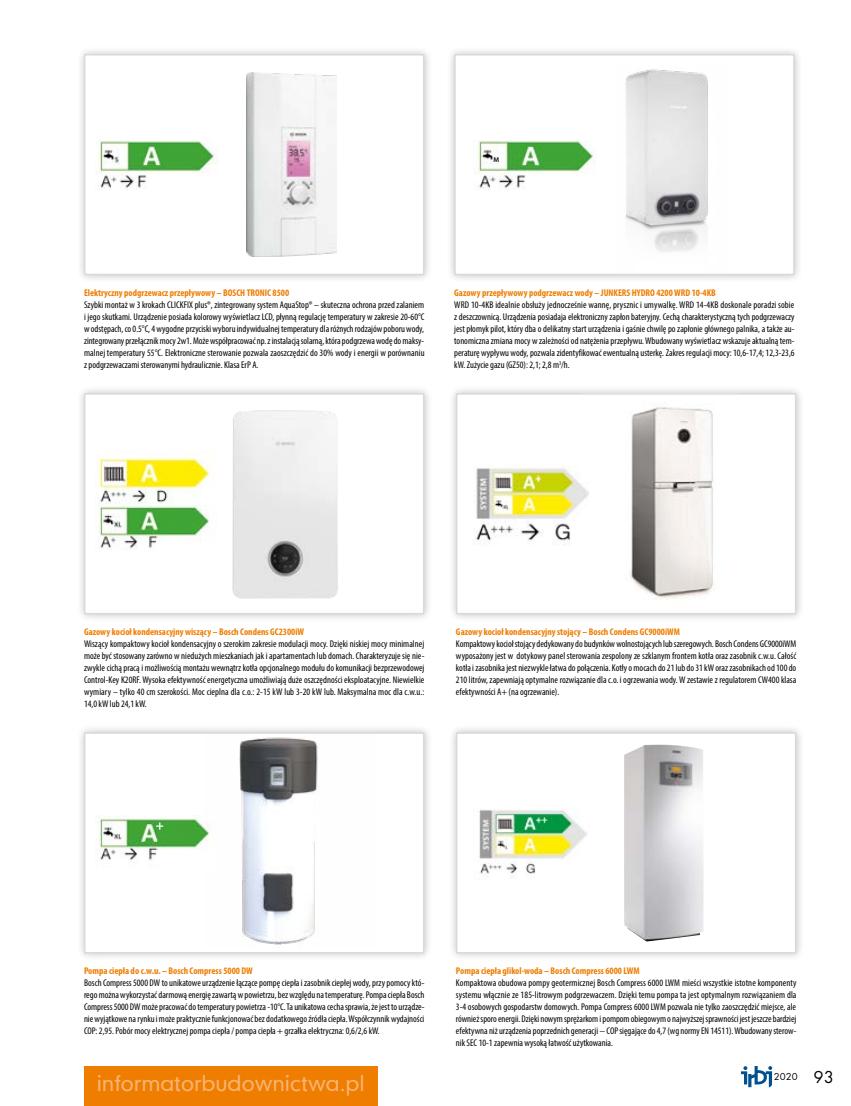
<style>
.page{position:relative;width:851px;height:1106px;background:#fff}
.page>*{position:absolute;margin:0;border:0;box-sizing:border-box;transform-origin:0 0}
.t1{font:21px "Geometric 706 Md EU";color:#f8b471}
.t2{font:10.5px "Futura TEE";color:#000}
.t3{font:condensed 9.75px/12px "Myriad Pro";color:#000;text-align:justify}
.t4{font:700 condensed 9.75px "Myriad Pro";color:#ef7d00}
.t5{font:600 6.9px "Myriad Pro";color:#000}
.s1{font-size:18px}
</style>
<div class="page">
<svg style="left:741px;top:1066px;width:31px;height:21px"></svg>
<div style="left:84px;top:1066px;width:293px;height:40px;background:#ef7d00"></div>
<div style="left:76px;top:45px;width:356px;height:239px;background:#000;opacity:.25"></div>
<div style="left:85px;top:55px;width:338px;height:219px;background:#fff"></div>
<img style="left:246px;top:73px;width:90px;height:183px">
<div style="left:84px;top:54px;width:340px;height:221px;border:2px solid #dadada"></div>
<div style="left:76px;top:723px;width:356px;height:239px;background:#000;opacity:.25"></div>
<div style="left:85px;top:733px;width:338px;height:219px;background:#fff"></div>
<img style="left:217px;top:737px;width:101px;height:208px">
<div style="left:84px;top:732px;width:340px;height:221px;border:2px solid #dadada"></div>
<div style="left:447px;top:723px;width:357px;height:239px;background:#000;opacity:.25"></div>
<div style="left:456px;top:733px;width:339px;height:219px;background:#fff"></div>
<img style="left:624px;top:744px;width:79px;height:197px">
<div style="left:456px;top:732px;width:340px;height:221px;border:2px solid #dadada"></div>
<div style="left:76px;top:384px;width:356px;height:239px;background:#000;opacity:.25"></div>
<div style="left:85px;top:394px;width:338px;height:219px;background:#fff"></div>
<img style="left:232px;top:410px;width:106px;height:188px">
<div style="left:84px;top:393px;width:340px;height:221px;border:2px solid #dadada"></div>
<div style="left:447px;top:384px;width:357px;height:239px;background:#000;opacity:.25"></div>
<div style="left:456px;top:394px;width:339px;height:219px;background:#fff"></div>
<img style="left:630px;top:406px;width:85px;height:194px">
<div style="left:456px;top:393px;width:340px;height:221px;border:2px solid #dadada"></div>
<div style="left:446px;top:45px;width:356px;height:239px;background:#000;opacity:.25"></div>
<div style="left:455px;top:55px;width:338px;height:219px;background:#fff"></div>
<img style="left:625px;top:69px;width:83px;height:183px">
<div style="left:454px;top:54px;width:340px;height:221px;border:2px solid #dadada"></div>
<img style="left:96px;top:140px;width:120px;height:48px">
<img style="left:96px;top:450px;width:120px;height:100px">
<img style="left:479px;top:809px;width:108px;height:65px">
<img style="left:476px;top:464px;width:113px;height:81px">
<img style="left:95px;top:816px;width:115px;height:45px">
<svg style="left:156px;top:822px;width:7px;height:7px"></svg>
<img style="left:475px;top:140px;width:120px;height:48px">
<svg style="left:493px;top:157px;width:7px;height:5px"></svg>
<p class="t5" style="left:493px;top:155px;width:7px">M</p>
<p class="t4" style="left:84px;top:286px;width:207px">Elektryczny podgrzewacz przepływowy – BOSCH TRONIC 8500</p>
<p class="t3" style="left:84px;top:298px;width:342px">Szybki montaż w 3 krokach CLICKFIX plus®, zintegrowany system AquaStop® – skuteczna ochrona przed zalaniem i jego skutkami. Urządzenie posiada kolorowy wyświetlacz LCD, płynną regulację temperatury w zakresie 20-60°C w odstępach, co 0.5°C, 4 wygodne przyciski wyboru indywidualnej temperatury dla różnych rodzajów poboru wody, zintegrowany przełącznik mocy 2w1. Może współpracować np. z instalacją solarną, która podgrzewa wodę do maksy&shy;malnej temperatury 55°C. Elektroniczne sterowanie pozwala zaoszczędzić do 30% wody i energii w porównaniu z podgrzewaczami sterowanymi hydraulicznie. Klasa ErP A.</p>
<p class="t4" style="left:454px;top:286px;width:263px">Gazowy przepływowy podgrzewacz wody – JUNKERS HYDRO 4200 WRD 10-4KB</p>
<p class="t3" style="left:454px;top:298px;width:342px">WRD 10-4KB idealnie obsłuży jednocześnie wannę, prysznic i umywalkę. WRD 14-4KB doskonale poradzi sobie z deszczownicą. Urządzenia posiadaja elektroniczny zapłon bateryjny. Cechą charakterystyczną tych podgrzewaczy jest płomyk pilot, który dba o delikatny start urządzenia i gaśnie chwilę po zapłonie głównego palnika, a także au&shy;tonomiczna zmiana mocy w zależności od natężenia przepływu. Wbudowany wyświetlacz wskazuje aktualną tem&shy;peraturę wypływu wody, pozwala zidentyfikować ewentualną usterkę. Zakres regulacji mocy: 10,6-17,4; 12,3-23,6 kW. Zużycie gazu (GZ50): 2,1; 2,8 m<sup>3</sup>/h.</p>
<p class="t4" style="left:84px;top:625px;width:221px">Gazowy kocioł kondensacyjny wiszący – Bosch Condens GC2300iW</p>
<p class="t3" style="left:84px;top:637px;width:342px">Wiszący kompaktowy kocioł kondensacyjny o szerokim zakresie modulacji mocy. Dzięki niskiej mocy minimalnej może być stosowany zarówno w niedużych mieszkaniach jak i apartamentach lub domach. Charakteryzuje się nie&shy;zwykle cichą pracą i możliwością montażu wewnątrz kotła opcjonalnego modułu do komunikacji bezprzewodowej Control-Key K20RF. Wysoka efektywność energetyczna umożliwiają duże oszczędności eksploatacyjne. Niewielkie wymiary – tylko 40 cm szerokości. Moc cieplna dla c.o.: 2-15 kW lub 3-20 kW lub. Maksymalna moc dla c.w.u.:<br>14,0 kW lub 24,1 kW.</p>
<p class="t4" style="left:456px;top:625px;width:225px">Gazowy kocioł kondensacyjny stojący – Bosch Condens GC9000iWM</p>
<p class="t3" style="left:456px;top:637px;width:342px">Kompaktowy kocioł stojący dedykowany do budynków wolnostojących lub szeregowych. Bosch Condens GC9000iWM wyposażony jest w dotykowy panel sterowania zespolony ze szklanym frontem kotła oraz zasobnik c.w.u. Całość kotła i zasobnika jest niezwykle łatwa do połączenia. Kotły o mocach do 21 lub do 31 kW oraz zasobnikach od 100 do 210 litrów, zapewniają optymalne rozwiązanie dla c.o. i ogrzewania wody. W zestawie z regulatorem CW400 klasa efektywności A+ (na ogrzewanie).</p>
<p class="t4" style="left:84px;top:964px;width:170px">Pompa ciepła do c.w.u. – Bosch Compress 5000 DW</p>
<p class="t3" style="left:84px;top:976px;width:342px">Bosch Compress 5000 DW to unikatowe urządzenie łączące pompę ciepła i zasobnik ciepłej wody, przy pomocy któ&shy;rego można wykorzystać darmową energię zawartą w powietrzu, bez względu na temperaturę. Pompa ciepła Bosch Compress 5000 DW może pracować do temperatury powietrza -10°C. Ta unikatowa cecha sprawia, że jest to urządze&shy;nie wyjątkowe na rynku i może praktycznie funkcjonować bez dodatkowego źródła ciepła. Współczynnik wydajności COP: 2,95. Pobór mocy elektrycznej pompa ciepła / pompa ciepła + grzałka elektryczna: 0,6/2,6 kW.</p>
<h1 class="t1" style="left:97px;top:1069px;width:269px">informatorbudownictwa.pl</h1>
<p class="t4" style="left:456px;top:964px;width:185px">Pompa ciepła glikol-woda – Bosch Compress 6000 LWM</p>
<p class="t3" style="left:456px;top:976px;width:342px">Kompaktowa obudowa pompy geotermicznej Bosch Compress 6000 LWM mieści wszystkie istotne komponenty systemu włącznie ze 185-litrowym podgrzewaczem. Dzięki temu pompa ta jest optymalnym rozwiązaniem dla 3-4 osobowych gospodarstw domowych. Pompa Compress 6000 LWM pozwala nie tylko zaoszczędzić miejsce, ale również sporo energii. Dzięki nowym sprężarkom i pompom obiegowym o najwyższej sprawności jest jeszcze bardziej efektywna niż urządzenia poprzednich generacji − COP sięgające do 4,7 (wg normy EN 14511). Wbudowany sterow&shy;nik SEC 10-1 zapewnia wysoką łatwość użytkowania.</p>
<p class="t2" style="left:773px;top:1070px;width:61px">2020 <span class="s1">93</span></p>
</div>
